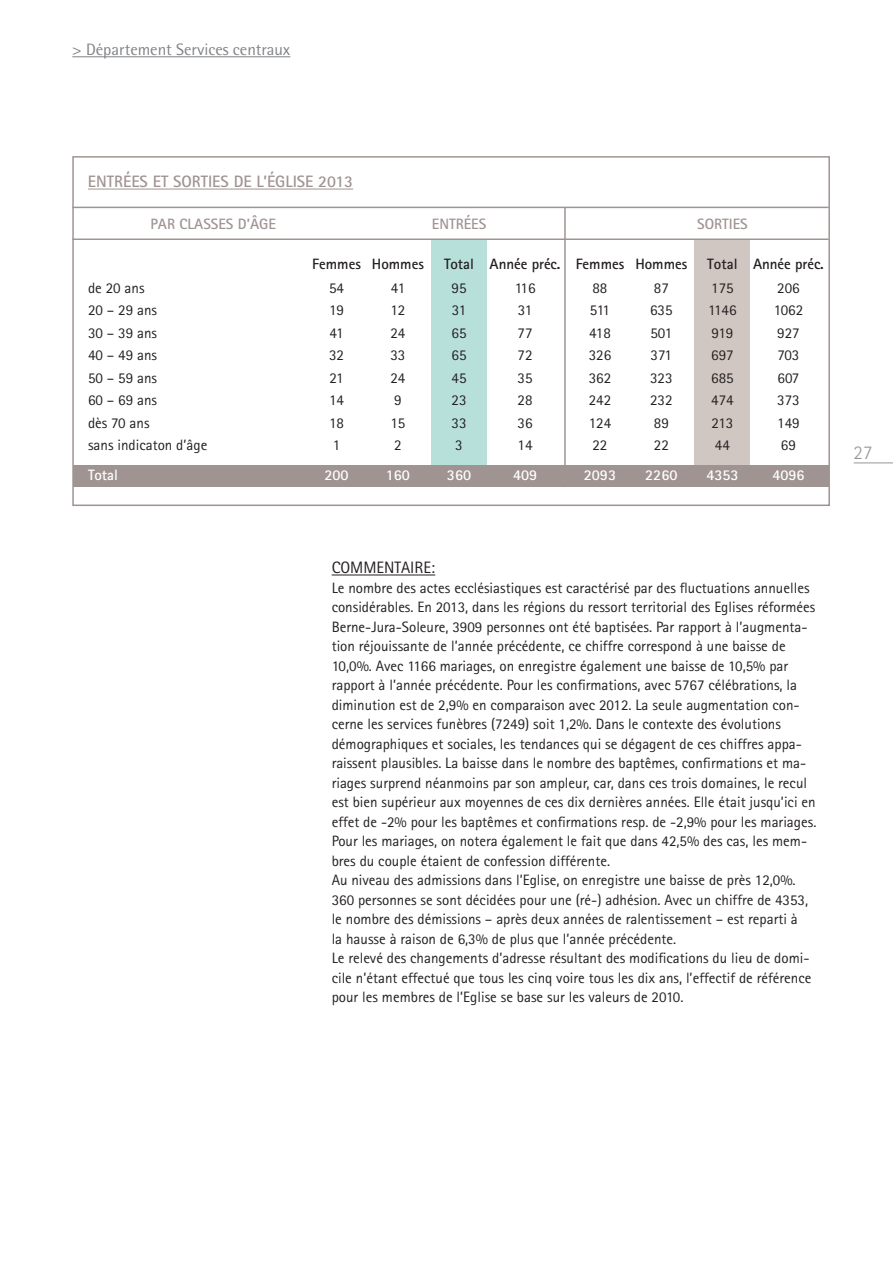
<style>
.page{position:relative;width:893px;height:1263px;background:#fff}
.page>*{position:absolute;margin:0;border:0;box-sizing:border-box;transform-origin:0 0}
.t1{font:300 19.5px "Rotis Sans Serif";color:#939598}
.t2{font:700 16.5px "Rotis Sans Serif";color:#a09492}
.t3{font:16.5px "Rotis Semi Sans";color:#808285}
.t4{font:16.5px "Rotis Sans Serif";color:#231f20}
.t5{font:15px/22.5px "Rotis Sans Serif";color:#231f20}
.t6{font:700 15px "Rotis Sans Serif";color:#231f20}
.t7{font:700 15px "Rotis Sans Serif";color:#fff}
.t8{font:700 15px "Rotis Sans Serif";color:#a09492}
</style>
<div class="page">
<hr style="left:854px;top:462px;width:39px;height:1px;background:#939598">
<hr style="left:72px;top:56px;width:218px;height:1px;background:#808285">
<div style="left:431px;top:239px;width:56px;height:242px;background:#b7e0db"></div>
<div style="left:695px;top:239px;width:55px;height:242px;background:#d0c6c2"></div>
<hr style="left:72px;top:238px;width:757px;height:2px;background:#a09492">
<div style="left:73px;top:466px;width:756px;height:21px;background:#a09492"></div>
<hr style="left:88px;top:189px;width:265px;height:1px;background:#a09492">
<hr style="left:72px;top:207px;width:757px;height:1px;background:#a09492">
<hr style="left:564px;top:207px;width:2px;height:280px;background:#a09492">
<div style="left:72px;top:156px;width:758px;height:350px;border:2px solid #a09492"></div>
<hr style="left:332px;top:575px;width:103px;height:1px;background:#231f20">
<p class="t3" style="left:72px;top:40px;width:220px">&gt; Département Services centraux</p>
<p class="t2" style="left:88px;top:171px;width:267px">Entrées et sorties de l’église 2013</p>
<p class="t8" style="left:151px;top:215px;width:38px">pa r classes</p>
<p class="t8" style="left:238px;top:215px;width:38px">d’âge</p>
<p class="t8" style="left:432px;top:215px;width:48px">Entrées</p>
<p class="t8" style="left:697px;top:215px;width:44px">Sorties</p>
<p class="t6" style="left:312px;top:254px;width:50px">Femmes</p>
<p class="t5" style="left:329px;top:276px;width:16px;text-align:justify">54<br>19<br>41<br>32<br>21<br>14<br>18<br>1</p>
<p class="t7" style="left:324px;top:466px;width:26px">200</p>
<p class="t6" style="left:490px;top:254px;width:72px">Année préc.</p>
<p class="t5" style="left:515px;top:276px;width:22px">116<br>31<br>77<br>72<br>35<br>28<br>36<br>14</p>
<p class="t7" style="left:513px;top:466px;width:26px">409</p>
<p class="t6" style="left:753px;top:254px;width:72px">Année préc.</p>
<p class="t5" style="left:774px;top:276px;width:31px;text-align:center">206<br>1062<br>927<br>703<br>607<br>373<br>149<br>69</p>
<p class="t7" style="left:772px;top:466px;width:34px">4096</p>
<p class="t6" style="left:372px;top:254px;width:53px">Hommes</p>
<p class="t5" style="left:390px;top:276px;width:16px">41<br>12<br>24<br>33<br>24<br>9<br>15<br>2</p>
<p class="t7" style="left:386px;top:466px;width:26px">160</p>
<p class="t6" style="left:576px;top:254px;width:50px">Femmes</p>
<p class="t5" style="left:589px;top:276px;width:24px">88<br>511<br>418<br>326<br>362<br>242<br>124<br>22</p>
<p class="t7" style="left:584px;top:466px;width:34px">2093</p>
<p class="t6" style="left:635px;top:254px;width:53px">Hommes</p>
<p class="t5" style="left:650px;top:276px;width:24px">87<br>635<br>501<br>371<br>323<br>232<br>89<br>22</p>
<p class="t7" style="left:645px;top:466px;width:34px">2260</p>
<p class="t6" style="left:444px;top:254px;width:31px">Total</p>
<p class="t5" style="left:452px;top:276px;width:16px;text-align:justify">95<br>31<br>65<br>65<br>45<br>23<br>33<br>3</p>
<p class="t7" style="left:447px;top:466px;width:26px">360</p>
<p class="t6" style="left:707px;top:254px;width:32px">Total</p>
<p class="t5" style="left:708px;top:276px;width:30px;text-align:center">175<br>1146<br>919<br>697<br>685<br>474<br>213<br>44</p>
<p class="t7" style="left:706px;top:466px;width:34px">4353</p>
<p class="t5" style="left:88px;top:276px;width:121px">de 20 ans<br>20 – 29 ans<br>30 – 39 ans<br>40 – 49 ans<br>50 – 59 ans<br>60 – 69 ans<br>dès 70 ans<br>sans indicaton d’âge</p>
<p class="t7" style="left:88px;top:466px;width:31px">Total</p>
<h1 class="t1" style="left:854px;top:441px;width:20px">27</h1>
<p class="t4" style="left:332px;top:558px;width:105px">COMMENTAI RE:</p>
<p class="t5" style="left:332px;top:578px;width:486px;line-height:19.5px">Le nombre des actes ecclésiastiques est caractérisé par des fluctuations annuelles considérables. En 2013, dans les régions du ressort territorial des Eglises réformées Berne-Jura-Soleure, 3909 personnes ont été baptisées. Par rapport à l’augmenta&shy;tion réjouissante de l’année précédente, ce chiffre correspond à une baisse de 10,0%. Avec 1166 mariages, on enregistre également une baisse de 10,5% par rapport à l’année précédente. Pour les confirmations, avec 5767 célébrations, la diminution est de 2,9% en comparaison avec 2012. La seule augmentation con&shy;cerne les services funèbres (7249) soit 1,2%. Dans le contexte des évolutions démographiques et sociales, les tendances qui se dégagent de ces chiffres appa&shy;raissent plausibles. La baisse dans le nombre des baptêmes, confirmations et ma&shy;riages surprend néanmoins par son ampleur, car, dans ces trois domaines, le recul est bien supérieur aux moyennes de ces dix dernières années. Elle était jusqu’ici en effet de -2% pour les baptêmes et confirmations resp. de -2,9% pour les mariages.<br>Pour les mariages, on notera également le fait que dans 42,5% des cas, les mem&shy;bres du couple étaient de confession différente.<br>Au niveau des admissions dans l’Eglise, on enregistre une baisse de près 12,0%.<br>360 personnes se sont décidées pour une (ré-) adhésion. Avec un chiffre de 4353, le nombre des démissions – après deux années de ralentissement – est reparti à<br>la hausse à raison de 6,3% de plus que l’année précédente.<br>Le relevé des changements d’adresse résultant des modifications du lieu de domi&shy;cile n’étant effectué que tous les cinq voire tous les dix ans, l’effectif de référence pour les membres de l’Eglise se base sur les valeurs de 2010.</p>
</div>
